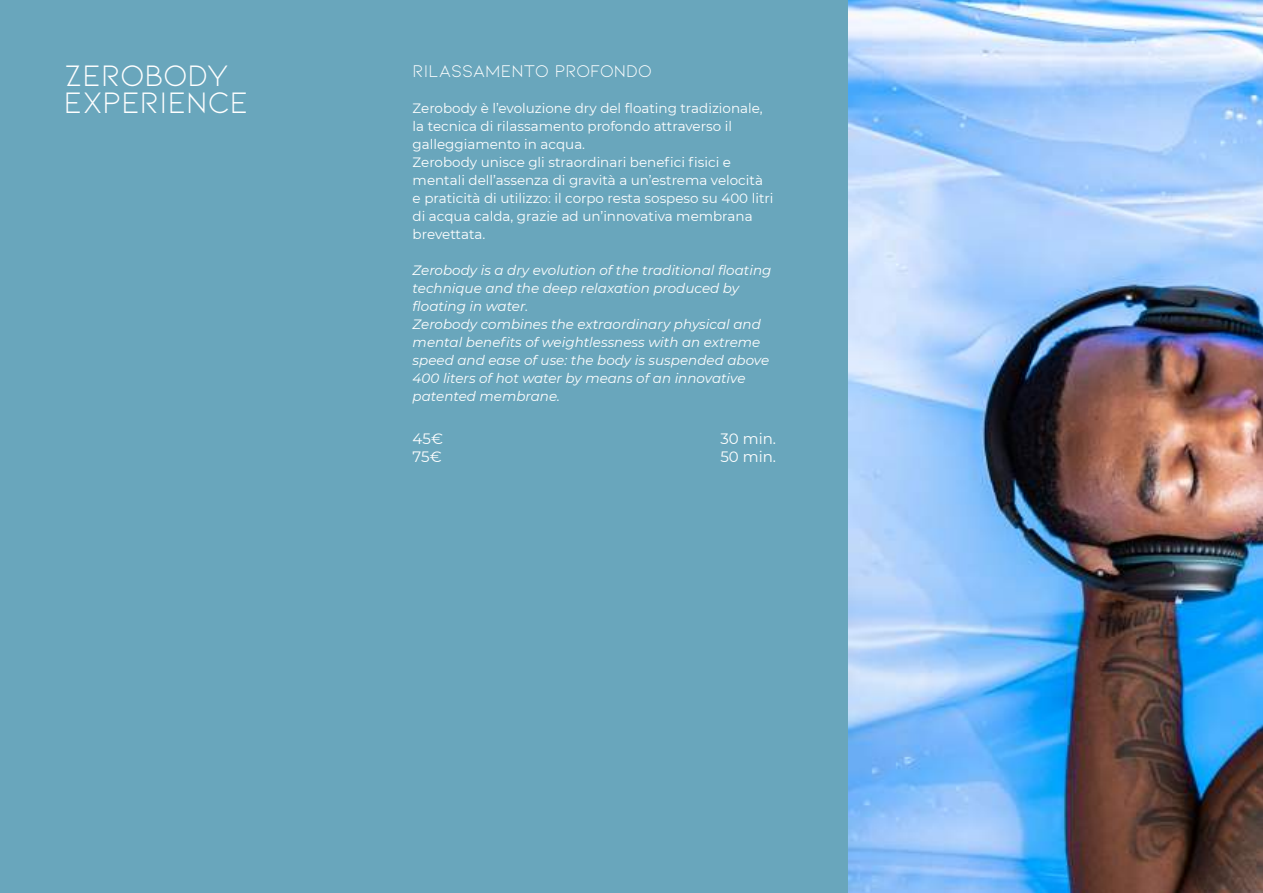
<style>
.page{position:relative;width:1263px;height:893px;background:#69a6bc}
.page>*{position:absolute;margin:0;border:0;box-sizing:border-box;transform-origin:0 0}
.t1{font:31.5px/27px "Kiona";color:#fff}
.t2{font:18px "Kiona";color:#fff}
.t3{font:15px/18px "Montserrat";color:#fff}
.t4{font:13.5px/18px "Montserrat";color:#fff}
.t5{font:italic 13.5px/18px "Montserrat";color:#fff}
</style>
<div class="page">
<img style="left:848px;top:0;width:415px;height:893px">
<h1 class="t1" style="left:64px;top:61px;width:186px">ZEROBODY<br>EXPERIENCE</h1>
<h2 class="t2" style="left:413px;top:61px;width:241px">RILASSAMENTO PROFONDO</h2>
<p class="t4" style="left:413px;top:99px;width:362px">Zerobody è l’evoluzione dry del floating tradizionale, la tecnica di rilassamento profondo attraverso il galleggiamento in acqua.<br>Zerobody unisce gli straordinari benefici fisici e mentali dell’assenza di gravità a un’estrema velocità e praticità di utilizzo: il corpo resta sospeso su 400 litri di acqua calda, grazie ad un’innovativa membrana brevettata.</p>
<p class="t5" style="left:413px;top:261px;width:360px">Zerobody is a dry evolution of the traditional floating technique and the deep relaxation produced by floating in water.<br>Zerobody combines the extraordinary physical and mental benefits of weightlessness with an extreme speed and ease of use: the body is suspended above 400 liters of hot water by means of an innovative patented membrane.</p>
<p class="t3" style="left:413px;top:429px;width:32px">45€<br>75€</p>
<p class="t3" style="left:720px;top:429px;width:57px">30 min.<br>50 min.</p>
</div>
